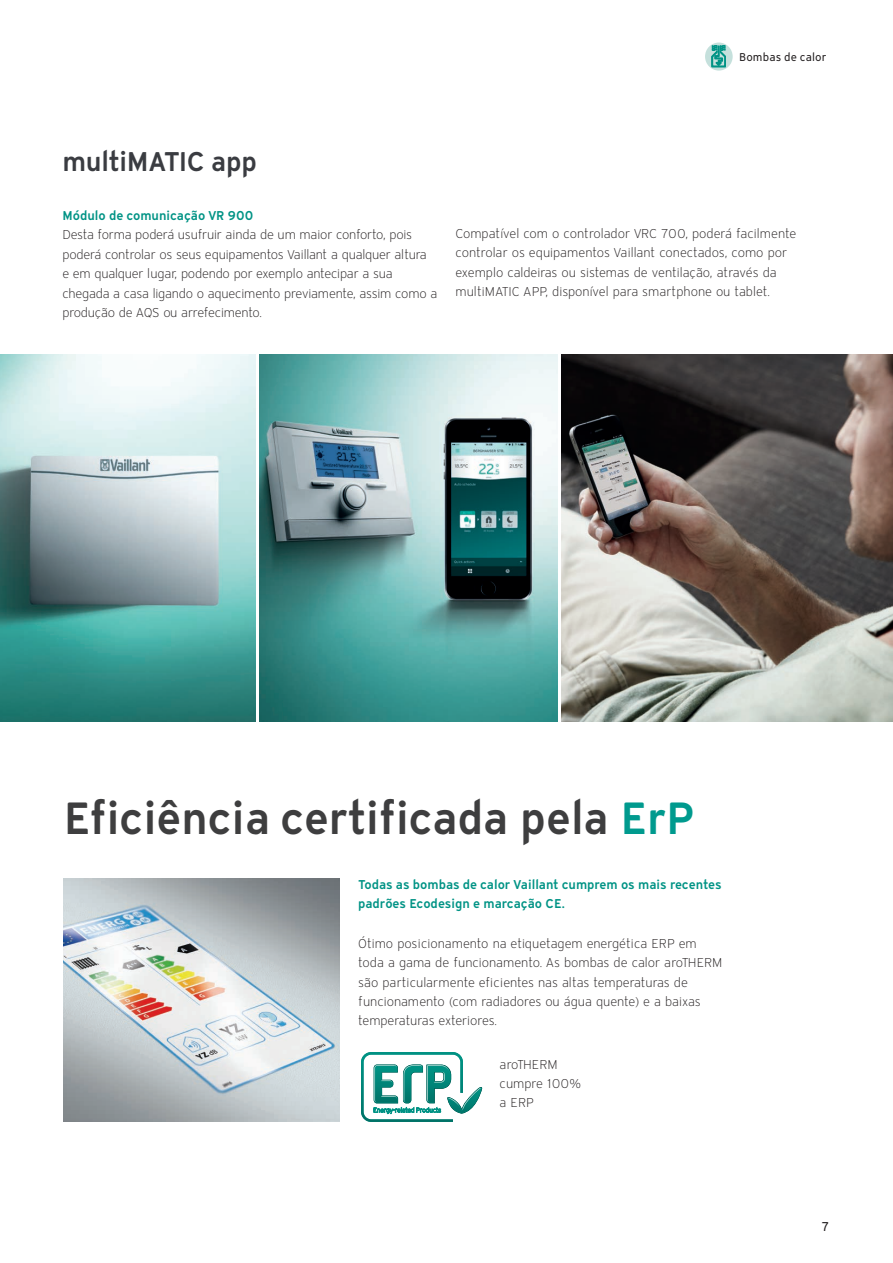
<style>
.page{position:relative;width:893px;height:1263px;background:#fff}
.page>*{position:absolute;margin:0;border:0;box-sizing:border-box;transform-origin:0 0}
.t1{font:600 45px "Vaillant 12";letter-spacing:-.005em;color:#3e3e3f}
.t2{font:600 27px "Vaillant 12";letter-spacing:-.015em;color:#3a3c41}
.t3{font:300 12.75px/19.5px "Vaillant 12";letter-spacing:-.01em;color:#231f20}
.t4{font:600 12.75px/19.5px "Vaillant 12";color:#009385}
.t5{font:12.75px "Vaillant 12";color:#231f20}
.t6{font:11.25px "Vaillant 12";letter-spacing:.01em;color:#231f20}
.s1{color:#009a8e}
</style>
<div class="page">
<svg style="left:705px;top:43px;width:28px;height:28px"></svg>
<svg style="left:711px;top:45px;width:15px;height:22px"></svg>
<img style="left:561px;top:354px;width:332px;height:368px">
<img style="left:0;top:354px;width:255px;height:368px">
<img style="left:259px;top:354px;width:298px;height:368px">
<img style="left:64px;top:879px;width:276px;height:243px">
<svg style="left:361px;top:1052px;width:121px;height:70px"></svg>
<h2 class="t2" style="left:62px;top:143px;width:196px">multiMATIC app</h2>
<p class="t6" style="left:739px;top:50px;width:89px">Bombas de calor</p>
<p class="t4" style="left:62px;top:205px;width:192px">Módulo de comunicação VR 900</p>
<p class="t3" style="left:62px;top:225px;width:376px">Desta forma poderá usufruir ainda de um maior conforto, pois poderá controlar os seus equipamentos Vaillant a qualquer altura<br>e em qualquer lugar, podendo por exemplo antecipar a sua chegada a casa ligando o aquecimento previamente, assim como a produção de AQS ou arrefecimento.</p>
<p class="t3" style="left:455px;top:223px;width:342px">Compatível com o controlador VRC 700, poderá facilmente controlar os equipamentos Vaillant conectados, como por exemplo caldeiras ou sistemas de ventilação, através da multiMATIC APP, disponível para smartphone ou tablet.</p>
<h1 class="t1" style="left:64px;top:788px;width:632px">Eficiência certificada pela <span class="s1">ErP</span></h1>
<p class="t4" style="left:358px;top:874px;width:365px">Todas as bombas de calor Vaillant cumprem os mais recentes padrões Ecodesign e marcação CE.</p>
<p class="t3" style="left:358px;top:933px;width:366px">Ótimo posicionamento na etiquetagem energética ERP em toda a gama de funcionamento. As bombas de calor aroTHERM são particularmente eficientes nas altas temperaturas de funcionamento (com radiadores ou água quente) e a baixas temperaturas exteriores.</p>
<p class="t3" style="left:500px;top:1055px;width:83px">aroTHERM cumpre 100% a ERP</p>
<p class="t5" style="left:822px;top:1218px;width:9px">7</p>
</div>
